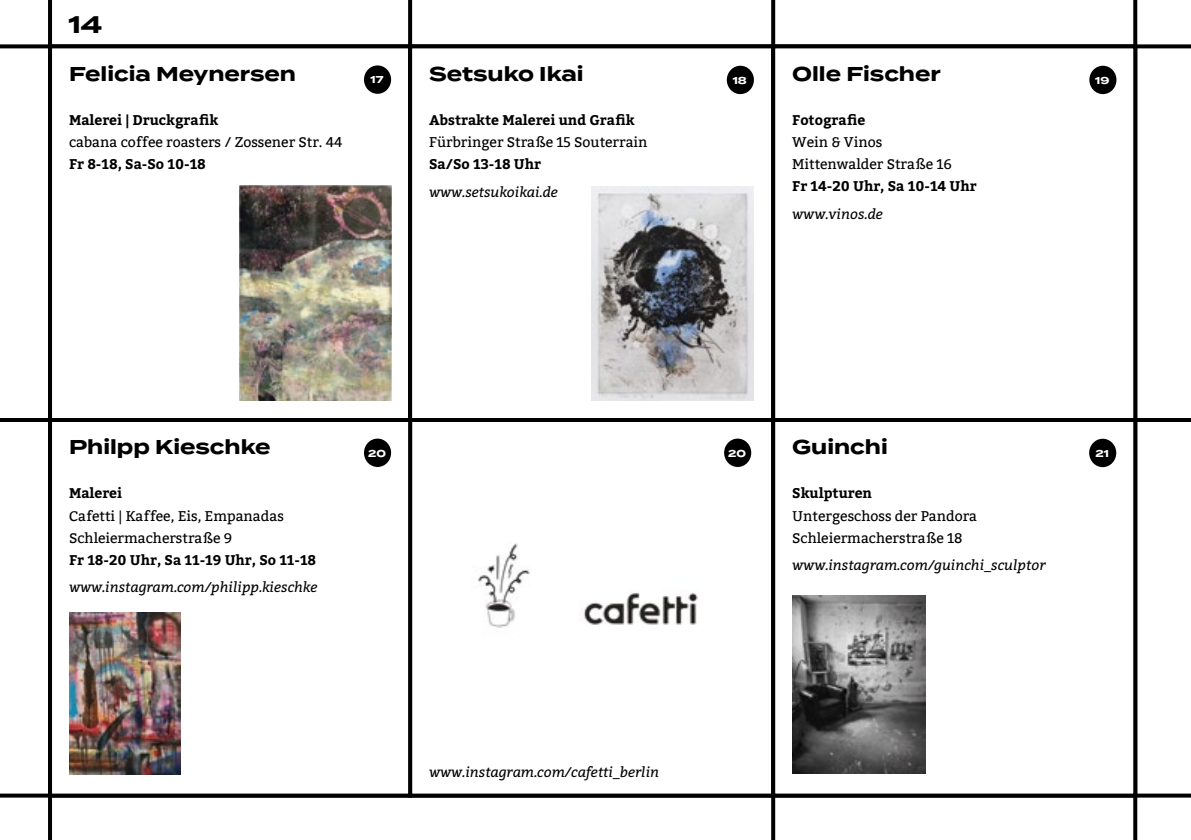
<style>
.page{position:relative;width:1191px;height:840px;background:#fff}
.page>*{position:absolute;margin:0;border:0;box-sizing:border-box;transform-origin:0 0}
.t1{font:700 24px "Termina";color:#000}
.t2{font:700 20px "Termina";color:#000}
.t3{font:14px/22px "Bitter";color:#000}
.t4{font:700 14px "Bitter";color:#000}
.t5{font:italic 14px "Bitter";color:#000}
.t6{font:700 10px "Termina";color:#fff}
</style>
<div class="page">
<hr style="left:0;top:418px;width:1191px;height:4px;background:#000">
<hr style="left:48px;top:0;width:4px;height:839px;background:#000">
<svg style="left:1133px;top:0;width:4px;height:839px"></svg>
<svg style="left:0;top:793px;width:1191px;height:4px"></svg>
<svg style="left:0;top:44px;width:1191px;height:4px"></svg>
<svg style="left:408px;top:0;width:4px;height:44px"></svg>
<svg style="left:771px;top:0;width:4px;height:839px"></svg>
<div style="left:408px;top:418px;width:367px;height:379px;border:4px solid #000"></div>
<div style="left:48px;top:44px;width:364px;height:378px;border:4px solid #000"></div>
<div style="left:365px;top:66px;width:25px;height:27px;background:#000;border-radius:50%"></div>
<div style="left:364px;top:65px;width:27px;height:29px;border:2px solid #000;border-radius:50%"></div>
<img style="left:239px;top:185px;width:152px;height:215px">
<div style="left:408px;top:44px;width:367px;height:378px;border:4px solid #000"></div>
<div style="left:728px;top:67px;width:25px;height:26px;background:#000;border-radius:50%"></div>
<div style="left:727px;top:66px;width:27px;height:28px;border:2px solid #000;border-radius:50%"></div>
<img style="left:591px;top:186px;width:162px;height:214px">
<div style="left:771px;top:418px;width:366px;height:379px;border:4px solid #000"></div>
<div style="left:1090px;top:439px;width:25px;height:27px;background:#000;border-radius:50%"></div>
<div style="left:1089px;top:438px;width:27px;height:29px;border:2px solid #000;border-radius:50%"></div>
<img style="left:792px;top:595px;width:133px;height:177px">
<div style="left:48px;top:418px;width:364px;height:379px;border:4px solid #000"></div>
<img style="left:69px;top:612px;width:112px;height:162px">
<img style="left:478px;top:543px;width:220px;height:85px">
<div style="left:771px;top:44px;width:366px;height:378px;border:4px solid #000"></div>
<div style="left:1090px;top:67px;width:25px;height:26px;background:#000;border-radius:50%"></div>
<div style="left:1089px;top:66px;width:27px;height:28px;border:2px solid #000;border-radius:50%"></div>
<div style="left:365px;top:439px;width:25px;height:26px;background:#000;border-radius:50%"></div>
<div style="left:364px;top:438px;width:27px;height:28px;border:2px solid #000;border-radius:50%"></div>
<div style="left:725px;top:439px;width:25px;height:26px;background:#000;border-radius:50%"></div>
<div style="left:724px;top:438px;width:27px;height:28px;border:2px solid #000;border-radius:50%"></div>
<h1 class="t1" style="left:69px;top:6px;width:35px">14</h1>
<h2 class="t2" style="left:69px;top:59px;width:228px">Felicia Meynersen</h2>
<p class="t4" style="left:69px;top:111px;width:151px">Malerei | Druckgrafik</p>
<p class="t3" style="left:69px;top:131px;width:275px">cabana coffee roasters / Zossener Str. 44</p>
<p class="t4" style="left:69px;top:155px;width:138px">Fr 8-18, Sa-So 10-18</p>
<p class="t6" style="left:370px;top:72px;width:14px">17</p>
<h2 class="t2" style="left:429px;top:59px;width:156px">Setsuko Ikai</h2>
<p class="t4" style="left:429px;top:111px;width:207px">Abstrakte Malerei und Grafik</p>
<p class="t3" style="left:429px;top:131px;width:220px">Fürbringer Straße 15 Souterrain</p>
<p class="t4" style="left:429px;top:155px;width:113px">Sa/So 13-18 Uhr</p>
<p class="t5" style="left:429px;top:181px;width:130px">www.setsukoikai.de</p>
<p class="t6" style="left:732px;top:73px;width:16px">18</p>
<h2 class="t2" style="left:792px;top:59px;width:150px">Olle Fischer</h2>
<p class="t4" style="left:792px;top:111px;width:74px">Fotografie</p>
<p class="t3" style="left:792px;top:131px;width:161px">Wein &amp; Vinos<br>Mittenwalder Straße 16</p>
<p class="t4" style="left:792px;top:177px;width:186px">Fr 14-20 Uhr, Sa 10-14 Uhr</p>
<p class="t5" style="left:792px;top:203px;width:92px">www.vinos.de</p>
<p class="t6" style="left:1095px;top:73px;width:16px">19</p>
<h2 class="t2" style="left:69px;top:432px;width:203px">Philpp Kieschke</h2>
<p class="t6" style="left:1095px;top:445px;width:15px">21</p>
<p class="t4" style="left:69px;top:485px;width:55px">Malerei</p>
<p class="t3" style="left:69px;top:504px;width:216px">Cafetti | Kaffee, Eis, Empanadas<br>Schleiermacherstraße 9</p>
<p class="t4" style="left:69px;top:551px;width:249px">Fr 18-20 Uhr, Sa 11-19 Uhr, So 11-18</p>
<p class="t5" style="left:69px;top:576px;width:250px">www.instagram.com/philipp.kieschke</p>
<h2 class="t2" style="left:792px;top:432px;width:97px">Guinchi</h2>
<p class="t4" style="left:792px;top:485px;width:81px">Skulpturen</p>
<p class="t3" style="left:792px;top:504px;width:186px">Untergeschoss der Pandora<br>Schleiermacherstraße 18</p>
<p class="t5" style="left:792px;top:554px;width:255px">www.instagram.com/guinchi_sculptor</p>
<p class="t6" style="left:368px;top:445px;width:19px">20</p>
<p class="t6" style="left:728px;top:445px;width:19px">20</p>
<p class="t5" style="left:429px;top:760px;width:232px">www.instagram.com/cafetti_berlin</p>
</div>
